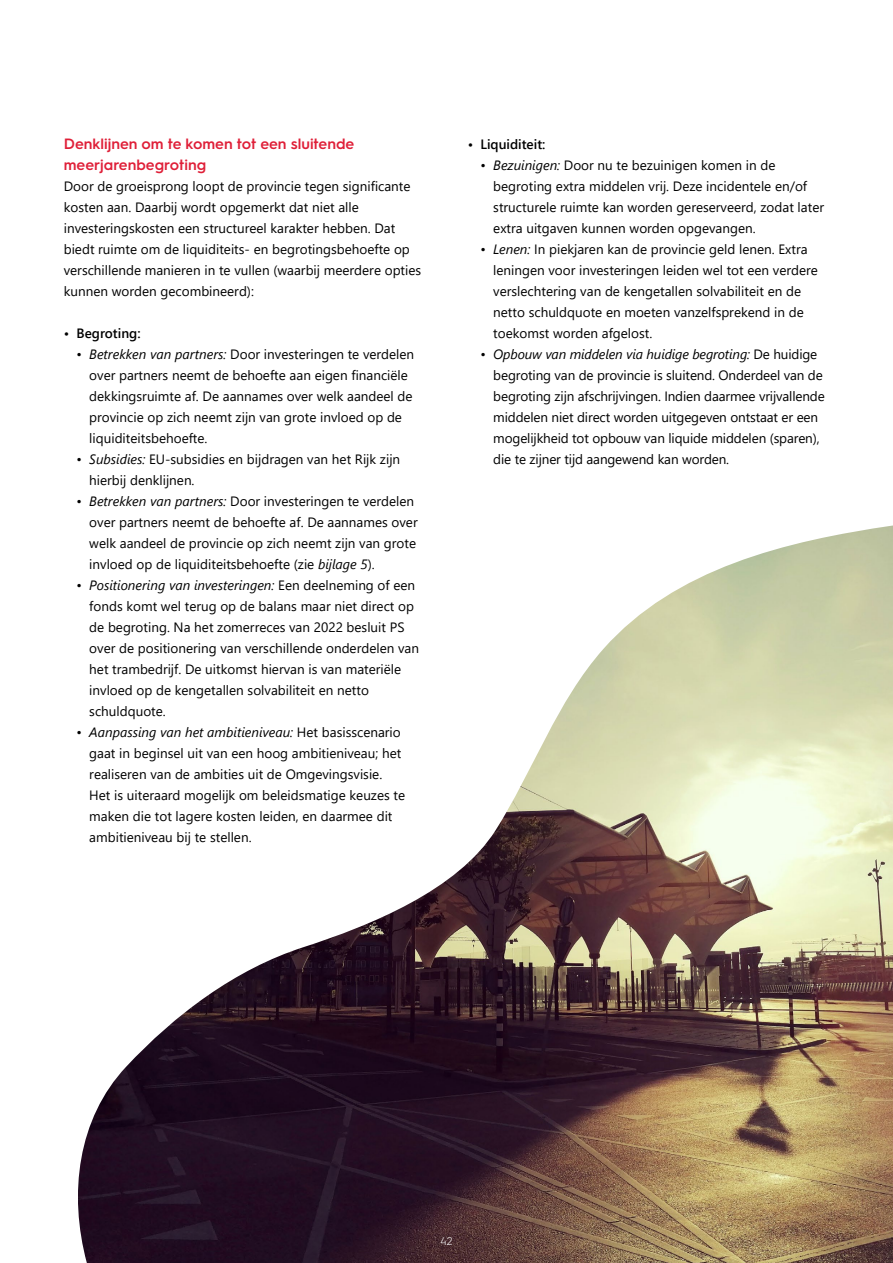
<style>
.page{position:relative;width:893px;height:1263px;background:#fff}
.page>*{position:absolute;margin:0;border:0;box-sizing:border-box;transform-origin:0 0}
.t1{font:600 15px/21px "Hurme Geometric Sans 3";color:#df1f38}
.t2{font:13.5px/21px "Segoe UI";color:#000}
.t3{font:600 13.5px "Segoe UI";color:#000}
.t4{font:300 11.25px "Hurme Geometric Sans 3";color:#fff}
.s1{font-style:italic}
</style>
<div class="page">
<img style="left:78px;top:525px;width:815px;height:738px">
<h5 class="t1" style="left:64px;top:132px;width:292px">Denklijnen om te komen tot een sluitende meerjarenbegroting</h5>
<p class="t2" style="left:64px;top:174px;width:359px">Door de groeisprong loopt de provincie tegen significante kosten aan. Daarbij wordt opgemerkt dat niet alle investeringskosten een structureel karakter hebben. Dat biedt ruimte om de liquiditeits- en begrotingsbehoefte op verschillende manieren in te vullen (waarbij meerdere opties kunnen worden gecombineerd):</p>
<p class="t3" style="left:64px;top:320px;width:78px">• Begroting:</p>
<p class="t2" style="left:89px;top:342px;width:326px;text-indent:-13px">• <span class="s1">Betrekken van partners:</span> Door investeringen te verdelen over partners neemt de behoefte aan eigen financiële dekkingsruimte af. De aannames over welk aandeel de provincie op zich neemt zijn van grote invloed op de liquiditeitsbehoefte.</p>
<p class="t2" style="left:89px;top:447px;width:312px;text-indent:-13px">• <span class="s1">Subsidies:</span> EU-subsidies en bijdragen van het Rijk zijn hierbij denklijnen.</p>
<p class="t2" style="left:89px;top:489px;width:330px;text-indent:-13px">• <span class="s1">Betrekken van partners:</span> Door investeringen te verdelen over partners neemt de behoefte af. De aannames over welk aandeel de provincie op zich neemt zijn van grote invloed op de liquiditeitsbehoefte (zie <span class="s1">bijlage 5</span>).</p>
<p class="t2" style="left:89px;top:573px;width:331px;text-indent:-13px">• <span class="s1">Positionering van investeringen:</span> Een deelneming of een fonds komt wel terug op de balans maar niet direct op de begroting. Na het zomerreces van 2022 besluit PS over de positionering van verschillende onderdelen van het trambedrijf. De uitkomst hiervan is van materiële invloed op de kengetallen solvabiliteit en netto schuldquote.</p>
<p class="t2" style="left:89px;top:720px;width:317px;text-indent:-13px">• <span class="s1">Aanpassing van het ambitieniveau:</span> Het basisscenario gaat in beginsel uit van een hoog ambitieniveau; het realiseren van de ambities uit de Omgevingsvisie.<br>Het is uiteraard mogelijk om beleidsmatige keuzes te maken die tot lagere kosten leiden, en daarmee dit ambitieniveau bij te stellen.</p>
<p class="t3" style="left:468px;top:131px;width:79px">• Liquiditeit:</p>
<p class="t2" style="left:493px;top:153px;width:332px;text-indent:-13px">• <span class="s1">Bezuinigen:</span> Door nu te bezuinigen komen in de begroting extra middelen vrij. Deze incidentele en/of structurele ruimte kan worden gereserveerd, zodat later extra uitgaven kunnen worden opgevangen.</p>
<p class="t2" style="left:493px;top:237px;width:326px;text-indent:-13px">• <span class="s1">Lenen:</span> In piekjaren kan de provincie geld lenen. Extra leningen voor investeringen leiden wel tot een verdere verslechtering van de kengetallen solvabiliteit en de netto schuldquote en moeten vanzelfsprekend in de toekomst worden afgelost.</p>
<p class="t2" style="left:493px;top:342px;width:333px;text-indent:-13px">• <span class="s1">Opbouw van middelen via huidige begroting:</span> De huidige begroting van de provincie is sluitend. Onderdeel van de begroting zijn afschrijvingen. Indien daarmee vrijvallende middelen niet direct worden uitgegeven ontstaat er een mogelijkheid tot opbouw van liquide middelen (sparen), die te zijner tijd aangewend kan worden.</p>
<p class="t4" style="left:440px;top:1233px;width:14px">42</p>
</div>
